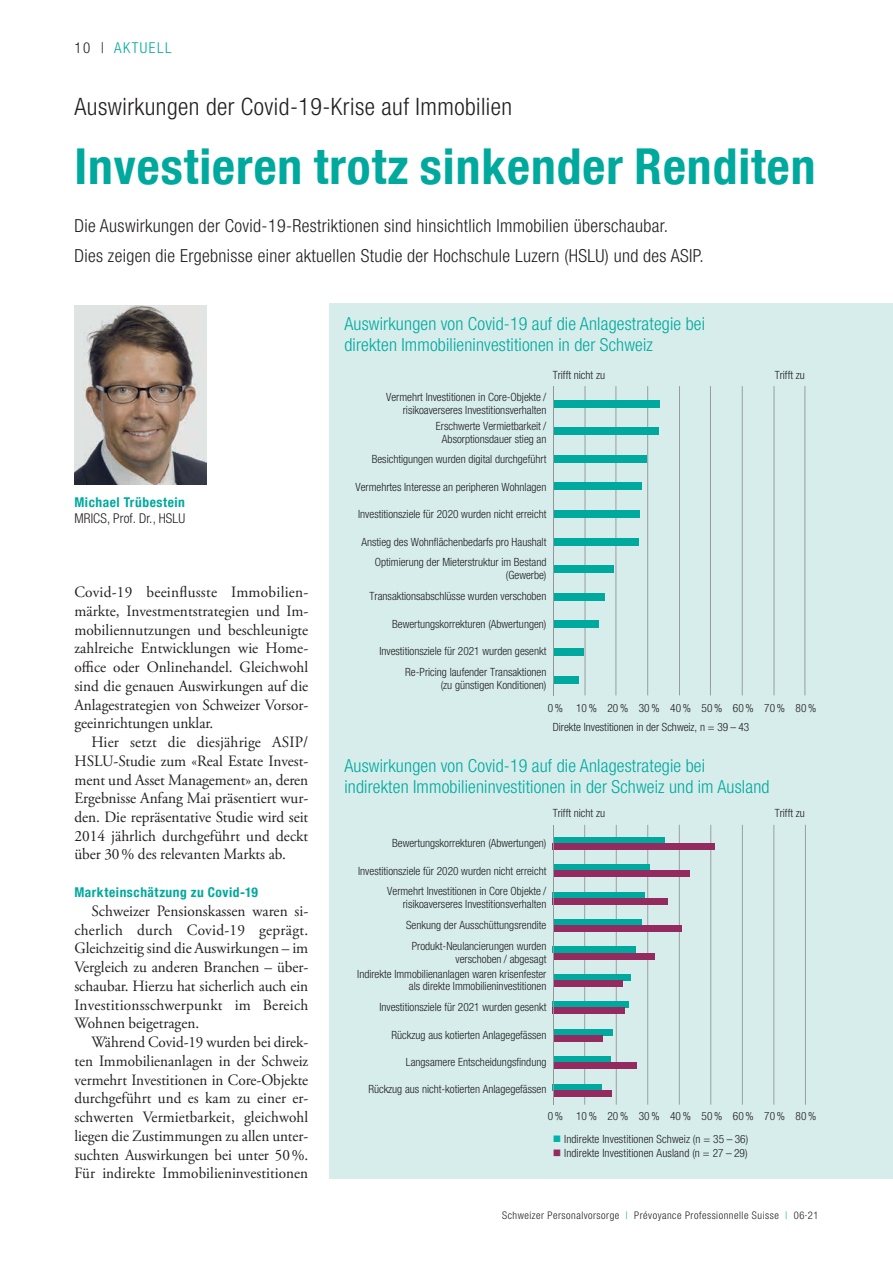
<style>
.page{position:relative;width:893px;height:1263px;background:#fff}
.page>*{position:absolute;margin:0;border:0;box-sizing:border-box;transform-origin:0 0}
.t1{font:700 condensed 49.5px "Helvetica Neue LT Com";letter-spacing:.02em;color:#00a99d}
.t2{font:300 condensed 24px "Helvetica Neue LT Com";letter-spacing:.02em;color:#231f20}
.t3{font:300 condensed 18px/21px "Helvetica Neue LT Com";letter-spacing:.01em;color:#00a99d}
.t4{font:300 condensed 18px/30px "Helvetica Neue LT Com";letter-spacing:.02em;color:#231f20}
.t5{font:15.75px/18.8px "Adobe Garamond Pro";letter-spacing:-.005em;color:#231f20;text-align:justify}
.t6{font:15.75px/18.8px "Adobe Garamond Pro";letter-spacing:-.005em;color:#231f20;text-align:justify;scale:.96 1}
.t7{font:300 condensed 15px "Helvetica Neue LT Com";letter-spacing:.1em;color:#00a99d}
.t8{font:700 condensed 13.5px "Helvetica Neue LT Com";letter-spacing:.04em;color:#00a99d}
.t9{font:300 condensed 13.5px "Helvetica Neue LT Com";letter-spacing:.01em;color:#231f20}
.t10{font:300 condensed 11.4px/12.9px "Helvetica Neue LT Com";color:#231f20;text-align:right}
.t11{font:300 condensed 10.5px "Helvetica Neue LT Com";letter-spacing:.05em;color:#231f20}
.s1{color:#231f20}
.s2{color:#00b3ab}
.s3{color:#932b60}
.s4{color:#00a99d}
</style>
<div class="page">
<div style="left:330px;top:303px;width:563px;height:875px;background:#d6edec"></div>
<img style="left:74px;top:305px;width:132px;height:179px">
<hr style="left:585px;top:386px;width:1px;height:309px;background:#939598">
<hr style="left:615px;top:386px;width:1px;height:309px;background:#939598">
<hr style="left:647px;top:386px;width:1px;height:309px;background:#939598">
<hr style="left:679px;top:386px;width:1px;height:309px;background:#939598">
<hr style="left:710px;top:386px;width:1px;height:309px;background:#939598">
<hr style="left:742px;top:386px;width:1px;height:309px;background:#939598">
<hr style="left:773px;top:386px;width:1px;height:309px;background:#939598">
<hr style="left:804px;top:386px;width:1px;height:309px;background:#939598">
<div style="left:554px;top:676px;width:24px;height:8px;background:#00a99d"></div>
<div style="left:554px;top:648px;width:30px;height:8px;background:#00a99d"></div>
<div style="left:554px;top:620px;width:45px;height:8px;background:#00a99d"></div>
<div style="left:554px;top:593px;width:51px;height:8px;background:#00a99d"></div>
<div style="left:554px;top:566px;width:60px;height:7px;background:#00a99d"></div>
<div style="left:554px;top:538px;width:84px;height:8px;background:#00a99d"></div>
<div style="left:554px;top:510px;width:86px;height:8px;background:#00a99d"></div>
<div style="left:554px;top:482px;width:88px;height:8px;background:#00a99d"></div>
<div style="left:554px;top:455px;width:92px;height:8px;background:#00a99d"></div>
<div style="left:554px;top:428px;width:105px;height:7px;background:#00a99d"></div>
<div style="left:554px;top:400px;width:106px;height:8px;background:#00a99d"></div>
<hr style="left:553px;top:386px;width:1px;height:309px;background:#939598">
<hr style="left:584px;top:825px;width:1px;height:280px;background:#939598">
<hr style="left:616px;top:825px;width:1px;height:280px;background:#939598">
<hr style="left:647px;top:825px;width:1px;height:280px;background:#939598">
<hr style="left:679px;top:825px;width:1px;height:280px;background:#939598">
<hr style="left:710px;top:825px;width:1px;height:280px;background:#939598">
<hr style="left:742px;top:825px;width:1px;height:280px;background:#939598">
<hr style="left:773px;top:825px;width:1px;height:280px;background:#939598">
<hr style="left:805px;top:825px;width:1px;height:280px;background:#939598">
<div style="left:553px;top:1084px;width:49px;height:6px;background:#00a99d"></div>
<div style="left:553px;top:1090px;width:58px;height:6px;background:#932b60"></div>
<div style="left:553px;top:1057px;width:57px;height:6px;background:#00a99d"></div>
<div style="left:553px;top:1063px;width:84px;height:6px;background:#932b60"></div>
<div style="left:553px;top:1029px;width:60px;height:6px;background:#00a99d"></div>
<div style="left:553px;top:1035px;width:50px;height:6px;background:#932b60"></div>
<div style="left:553px;top:1002px;width:76px;height:6px;background:#00a99d"></div>
<div style="left:553px;top:1008px;width:72px;height:6px;background:#932b60"></div>
<div style="left:553px;top:974px;width:77px;height:6px;background:#00a99d"></div>
<div style="left:553px;top:980px;width:70px;height:6px;background:#932b60"></div>
<div style="left:553px;top:947px;width:83px;height:6px;background:#00a99d"></div>
<div style="left:553px;top:953px;width:101px;height:6px;background:#932b60"></div>
<div style="left:553px;top:919px;width:88px;height:6px;background:#00a99d"></div>
<div style="left:553px;top:925px;width:128px;height:7px;background:#932b60"></div>
<div style="left:553px;top:892px;width:92px;height:6px;background:#00a99d"></div>
<div style="left:553px;top:898px;width:115px;height:6px;background:#932b60"></div>
<div style="left:553px;top:864px;width:97px;height:7px;background:#00a99d"></div>
<div style="left:553px;top:871px;width:137px;height:6px;background:#932b60"></div>
<div style="left:553px;top:837px;width:111px;height:6px;background:#00a99d"></div>
<div style="left:553px;top:843px;width:162px;height:6px;background:#932b60"></div>
<hr style="left:553px;top:825px;width:1px;height:280px;background:#939598">
<h3 class="t7" style="left:74px;top:39px;width:98px"><span class="s1">10 |</span> AKTUELL</h3>
<h2 class="t2" style="left:74px;top:93px;width:439px">Auswirkungen der Covid-19-Krise auf Immobilien</h2>
<h1 class="t1" style="left:74px;top:137px;width:743px">Investieren trotz sinkender Renditen</h1>
<h3 class="t4" style="left:74px;top:210px;width:631px">Die Auswirkungen der Covid-19-Restriktionen sind hinsichtlich Immobilien überschaubar.<br>Dies zeigen die Ergebnisse einer aktuellen Studie der Hochschule Luzern (HSLU) und des ASIP.</h3>
<p class="t8" style="left:74px;top:494px;width:112px">Michael Trübestein</p>
<p class="t9" style="left:74px;top:510px;width:112px">MRICS, Prof. Dr., HSLU</p>
<p class="t5" style="left:74px;top:583px;width:235px">Covid-19 beeinflusste Immobilien&shy;märkte, Investmentstrategien und Im&shy;mobiliennutzungen und beschleunigte zahlreiche Entwicklungen wie Home&shy;office oder Onlinehandel. Gleichwohl sind die genauen Auswirkungen auf die Anlagestrategien von Schweizer Vorsor&shy;geeinrichtungen unklar.</p>
<p class="t5" style="left:74px;top:733px;width:235px;text-indent:17px">Hier setzt die diesjährige ASIP/ HSLU-Studie zum «Real Estate Invest&shy;ment und Asset Management» an, deren Ergebnisse Anfang Mai präsentiert wur&shy;den. Die repräsentative Studie wird seit 2014 jährlich durchgeführt und deckt über 30% des relevanten Markts ab.</p>
<p class="t8" style="left:74px;top:884px;width:185px">Markteinschätzung zu Covid-19</p>
<p class="t5" style="left:74px;top:902px;width:235px;text-indent:17px">Schweizer Pensionskassen waren si&shy;cherlich durch Covid-19 geprägt.<br>Gleichzeitig sind die Auswirkungen – im Vergleich zu anderen Branchen – über&shy;schaubar. Hierzu hat sicherlich auch ein Investitionsschwerpunkt im Bereich Wohnen beigetragen.</p>
<p class="t6" style="left:74px;top:1033px;width:245px;text-indent:17px">Während Covid-19 wurden bei direk&shy;ten Immobilienanlagen in der Schweiz vermehrt Investitionen in Core-Objekte durchgeführt und es kam zu einer er&shy;schwerten Vermietbarkeit, gleichwohl liegen die Zustimmungen zu allen unter&shy;suchten Auswirkungen bei unter 50%.<br>Für indirekte Immobilieninvestitionen</p>
<h3 class="t3" style="left:344px;top:313px;width:362px">Auswirkungen von Covid-19 auf die Anlagestrategie bei direkten Immobilieninvestitionen in der Schweiz</h3>
<p class="t10" style="left:553px;top:369px;width:54px">Trifft nicht zu</p>
<p class="t10" style="left:386px;top:390px;width:162px">Vermehrt Investitionen in Core-Objekte / risikoaverseres Investitionsverhalten</p>
<p class="t10" style="left:436px;top:419px;width:112px;text-align:center">Erschwerte Vermietbarkeit /<br>Absorptionsdauer stieg an</p>
<p class="t10" style="left:372px;top:453px;width:176px">Besichtigungen wurden digital durchgeführt</p>
<p class="t10" style="left:356px;top:480px;width:192px">Vermehrtes Interesse an peripheren Wohnlagen</p>
<p class="t10" style="left:358px;top:508px;width:190px">Investitionsziele für 2020 wurden nicht erreicht</p>
<p class="t10" style="left:361px;top:535px;width:187px">Anstieg des Wohnflächenbedarfs pro Haushalt</p>
<p class="t10" style="left:375px;top:556px;width:173px">Optimierung der Mieterstruktur im Bestand (Gewerbe)</p>
<p class="t10" style="left:370px;top:590px;width:178px">Transaktionsabschlüsse wurden verschoben</p>
<p class="t10" style="left:392px;top:617px;width:156px">Bewertungskorrekturen (Abwertungen)</p>
<p class="t10" style="left:379px;top:641px;width:169px;line-height:20.9px">Investitionsziele für 2021 wurden gesenkt<br>Re-Pricing laufender Transaktionen</p>
<p class="t10" style="left:441px;top:678px;width:107px">(zu günstigen Konditionen)</p>
<p class="t10" style="left:775px;top:369px;width:32px">Trifft zu</p>
<p class="t10" style="left:548px;top:702px;width:270px">0% 10% 20% 30% 40% 50% 60% 70% 80%</p>
<p class="t10" style="left:553px;top:721px;width:198px">Direkte Investitionen in der Schweiz, n = 39 – 43</p>
<h3 class="t3" style="left:344px;top:755px;width:427px">Auswirkungen von Covid-19 auf die Anlagestrategie bei indirekten Immobilieninvestitionen in der Schweiz und im Ausland</h3>
<p class="t10" style="left:553px;top:807px;width:54px">Trifft nicht zu</p>
<p class="t10" style="left:775px;top:807px;width:32px">Trifft zu</p>
<p class="t10" style="left:392px;top:836px;width:156px">Bewertungskorrekturen (Abwertungen)</p>
<p class="t10" style="left:358px;top:864px;width:190px">Investitionsziele für 2020 wurden nicht erreicht</p>
<p class="t10" style="left:387px;top:885px;width:161px">Vermehrt Investitionen in Core Objekte / risikoaverseres Investitionsverhalten</p>
<p class="t10" style="left:406px;top:915px;width:142px;line-height:20.9px;text-align:center">Senkung der Ausschüttungsrendite<br>Produkt-Neulancierungen wurden</p>
<p class="t10" style="left:357px;top:952px;width:191px;line-height:14.4px">verschoben / abgesagt<br>Indirekte Immobilienanlagen waren krisenfester</p>
<p class="t10" style="left:409px;top:980px;width:139px">als direkte Immobilieninvestitionen</p>
<p class="t10" style="left:379px;top:1001px;width:169px">Investitionsziele für 2021 wurden gesenkt</p>
<p class="t10" style="left:392px;top:1028px;width:156px">Rückzug aus kotierten Anlagegefässen</p>
<p class="t10" style="left:406px;top:1055px;width:142px">Langsamere Entscheidungsfindung</p>
<p class="t10" style="left:368px;top:1083px;width:180px">Rückzug aus nicht-kotierten Anlagegefässen</p>
<p class="t10" style="left:548px;top:1109px;width:270px">0% 10% 20% 30% 40% 50% 60% 70% 80%</p>
<p class="t10" style="left:553px;top:1132px;width:197px"><span class="s2">■</span> Indirekte Investitionen Schweiz (n = 35 – 36)</p>
<p class="t10" style="left:553px;top:1147px;width:196px"><span class="s3">■</span> Indirekte Investitionen Ausland (n = 27 – 29)</p>
<p class="t11" style="left:502px;top:1210px;width:318px">Schweizer Personalvorsorge <span class="s4">|</span> Prévoyance Professionnelle Suisse <span class="s4">|</span> 06·21</p>
</div>
